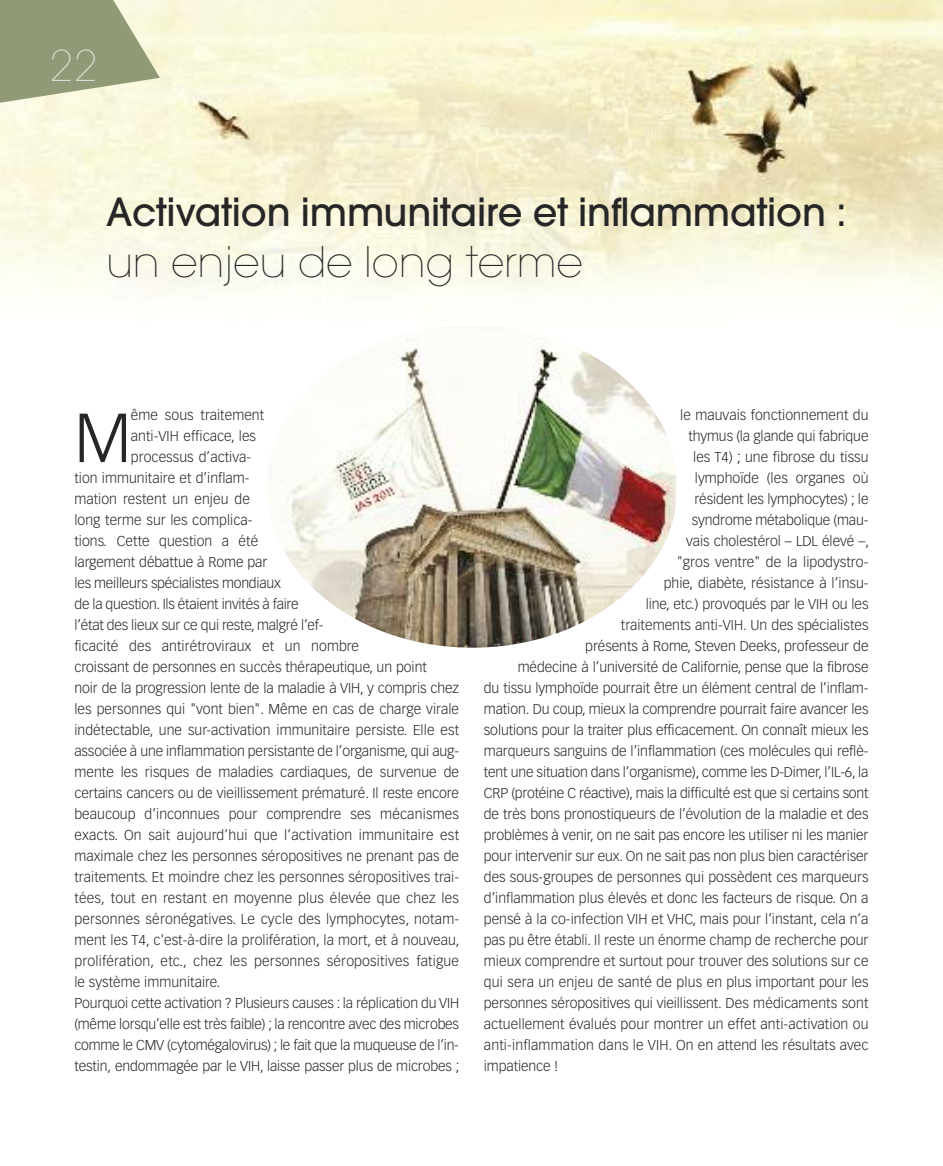
<style>
.page{position:relative;width:943px;height:1166px;background:#fff}
.page>*{position:absolute;margin:0;border:0;box-sizing:border-box;transform-origin:0 0}
.t1{font:300 68.08px "Vectora LH";color:#272627}
.t2{font:200 42px "Avant Garde";color:#272627}
.t3{font:200 42px "Avant Garde";color:#dbded2}
.t4{font:500 38.5px "Avant Garde";letter-spacing:-.005em;color:#272627}
.t5{font:300 14px "Vectora LH";letter-spacing:-.005em;color:#272627}
.t6{font:300 14px "Vectora LH";letter-spacing:.015em;color:#272627}
</style>
<div class="page">
<img style="left:0;top:0;width:943px;height:399px">
<svg style="left:0;top:0;width:160px;height:107px;background:#aab190"></svg>
<img style="left:267px;top:325px;width:410px;height:323px;border-radius:50%">
<h2 class="t3" style="left:50px;top:50px;width:49px">22</h2>
<h3 class="t4" style="left:106px;top:198px;width:742px">Activation immunitaire et inflammation :</h3>
<h2 class="t2" style="left:106px;top:246px;width:478px">un enjeu de long terme</h2>
<h1 class="t1" style="left:74px;top:409px;width:58px">M</h1>
<p class="t5" style="left:131px;top:409px;width:135px">ême sous traitement</p>
<p class="t5" style="left:131px;top:430px;width:127px">anti-VIH efficace, les</p>
<p class="t5" style="left:131px;top:451px;width:122px">processus d’activa-</p>
<p class="t5" style="left:74px;top:472px;width:177px">tion immunitaire et d’inflam-</p>
<p class="t5" style="left:74px;top:493px;width:177px">mation restent un enjeu de</p>
<p class="t5" style="left:74px;top:514px;width:179px">long terme sur les complica-</p>
<p class="t5" style="left:74px;top:535px;width:185px">tions. Cette question a été</p>
<p class="t5" style="left:74px;top:556px;width:194px">largement débattue à Rome par</p>
<p class="t5" style="left:74px;top:577px;width:208px">les meilleurs spécialistes mondiaux</p>
<p class="t5" style="left:74px;top:598px;width:226px">de la question. Ils étaient invités à faire</p>
<p class="t5" style="left:74px;top:619px;width:250px">l’état des lieux sur ce qui reste, malgré l’ef-</p>
<p class="t5" style="left:74px;top:640px;width:286px">ficacité des antirétroviraux et un nombre</p>
<p class="t5" style="left:74px;top:661px;width:354px">croissant de personnes en succès thérapeutique, un point</p>
<p class="t5" style="left:74px;top:682px;width:386px">noir de la progression lente de la maladie à VIH, y compris chez</p>
<p class="t5" style="left:74px;top:703px;width:386px">les personnes qui "vont bien". Même en cas de charge virale</p>
<p class="t5" style="left:74px;top:724px;width:386px">indétectable, une sur-activation immunitaire persiste. Elle est</p>
<p class="t5" style="left:74px;top:745px;width:386px">associée à une inflammation persistante de l’organisme, qui aug-</p>
<p class="t5" style="left:74px;top:766px;width:386px">mente les risques de maladies cardiaques, de survenue de</p>
<p class="t5" style="left:74px;top:787px;width:386px">certains cancers ou de vieillissement prématuré. Il reste encore</p>
<p class="t5" style="left:74px;top:808px;width:386px">beaucoup d’inconnues pour comprendre ses mécanismes</p>
<p class="t6" style="left:74px;top:829px;width:386px">exacts. On sait aujourd’hui que l’activation immunitaire est</p>
<p class="t5" style="left:74px;top:850px;width:386px">maximale chez les personnes séropositives ne prenant pas de</p>
<p class="t5" style="left:74px;top:871px;width:386px">traitements. Et moindre chez les personnes séropositives trai-</p>
<p class="t6" style="left:74px;top:892px;width:386px">tées, tout en restant en moyenne plus élevée que chez les</p>
<p class="t6" style="left:74px;top:913px;width:386px">personnes séronégatives. Le cycle des lymphocytes, notam-</p>
<p class="t5" style="left:74px;top:934px;width:386px">ment les T4, c'est-à-dire la prolifération, la mort, et à nouveau,</p>
<p class="t6" style="left:74px;top:955px;width:386px">prolifération, etc., chez les personnes séropositives fatigue</p>
<p class="t5" style="left:74px;top:976px;width:147px">le système immunitaire.</p>
<p class="t5" style="left:74px;top:997px;width:386px">Pourquoi cette activation ? Plusieurs causes : la réplication du VIH</p>
<p class="t5" style="left:74px;top:1018px;width:386px">(même lorsqu’elle est très faible) ; la rencontre avec des microbes</p>
<p class="t5" style="left:74px;top:1039px;width:386px">comme le CMV (cytomégalovirus) ; le fait que la muqueuse de l’in-</p>
<p class="t5" style="left:74px;top:1060px;width:386px">testin, endommagée par le VIH, laisse passer plus de microbes ;</p>
<p class="t5" style="left:680px;top:409px;width:190px">le mauvais fonctionnement du</p>
<p class="t5" style="left:688px;top:430px;width:182px">thymus (la glande qui fabrique</p>
<p class="t5" style="left:693px;top:451px;width:177px">les T4) ; une fibrose du tissu</p>
<p class="t5" style="left:695px;top:472px;width:175px">lymphoïde (les organes où</p>
<p class="t5" style="left:694px;top:493px;width:175px">résident les lymphocytes) ; le</p>
<p class="t5" style="left:692px;top:514px;width:178px">syndrome métabolique (mau-</p>
<p class="t5" style="left:686px;top:535px;width:184px">vais cholestérol – LDL élevé –,</p>
<p class="t5" style="left:677px;top:556px;width:193px">"gros ventre" de la lipodystro-</p>
<p class="t5" style="left:663px;top:577px;width:206px">phie, diabète, résistance à l’insu-</p>
<p class="t5" style="left:645px;top:598px;width:224px">line, etc.) provoqués par le VIH ou les</p>
<p class="t5" style="left:621px;top:619px;width:249px">traitements anti-VIH. Un des spécialistes</p>
<p class="t5" style="left:585px;top:640px;width:285px">présents à Rome, Steven Deeks, professeur de</p>
<p class="t5" style="left:517px;top:661px;width:352px">médecine à l’université de Californie, pense que la fibrose</p>
<p class="t5" style="left:484px;top:682px;width:386px">du tissu lymphoïde pourrait être un élément central de l’inflam-</p>
<p class="t5" style="left:484px;top:703px;width:386px">mation. Du coup, mieux la comprendre pourrait faire avancer les</p>
<p class="t5" style="left:484px;top:724px;width:386px">solutions pour la traiter plus efficacement. On connaît mieux les</p>
<p class="t5" style="left:484px;top:745px;width:386px">marqueurs sanguins de l’inflammation (ces molécules qui reflè-</p>
<p class="t5" style="left:484px;top:766px;width:386px">tent une situation dans l’organisme), comme les D-Dimer, l’IL-6, la</p>
<p class="t5" style="left:484px;top:787px;width:386px">CRP (protéine C réactive), mais la difficulté est que si certains sont</p>
<p class="t5" style="left:484px;top:808px;width:386px">de très bons pronostiqueurs de l’évolution de la maladie et des</p>
<p class="t5" style="left:484px;top:829px;width:386px">problèmes à venir, on ne sait pas encore les utiliser ni les manier</p>
<p class="t5" style="left:484px;top:850px;width:386px">pour intervenir sur eux. On ne sait pas non plus bien caractériser</p>
<p class="t5" style="left:484px;top:871px;width:386px">des sous-groupes de personnes qui possèdent ces marqueurs</p>
<p class="t5" style="left:484px;top:892px;width:386px">d’inflammation plus élevés et donc les facteurs de risque. On a</p>
<p class="t5" style="left:484px;top:913px;width:386px">pensé à la co-infection VIH et VHC, mais pour l’instant, cela n’a</p>
<p class="t5" style="left:484px;top:934px;width:386px">pas pu être établi. Il reste un énorme champ de recherche pour</p>
<p class="t5" style="left:484px;top:955px;width:386px">mieux comprendre et surtout pour trouver des solutions sur ce</p>
<p class="t6" style="left:484px;top:976px;width:386px">qui sera un enjeu de santé de plus en plus important pour les</p>
<p class="t5" style="left:484px;top:997px;width:386px">personnes séropositives qui vieillissent. Des médicaments sont</p>
<p class="t5" style="left:484px;top:1018px;width:386px">actuellement évalués pour montrer un effet anti-activation ou</p>
<p class="t5" style="left:484px;top:1039px;width:386px">anti-inflammation dans le VIH. On en attend les résultats avec</p>
<p class="t5" style="left:484px;top:1060px;width:76px">impatience !</p>
</div>
